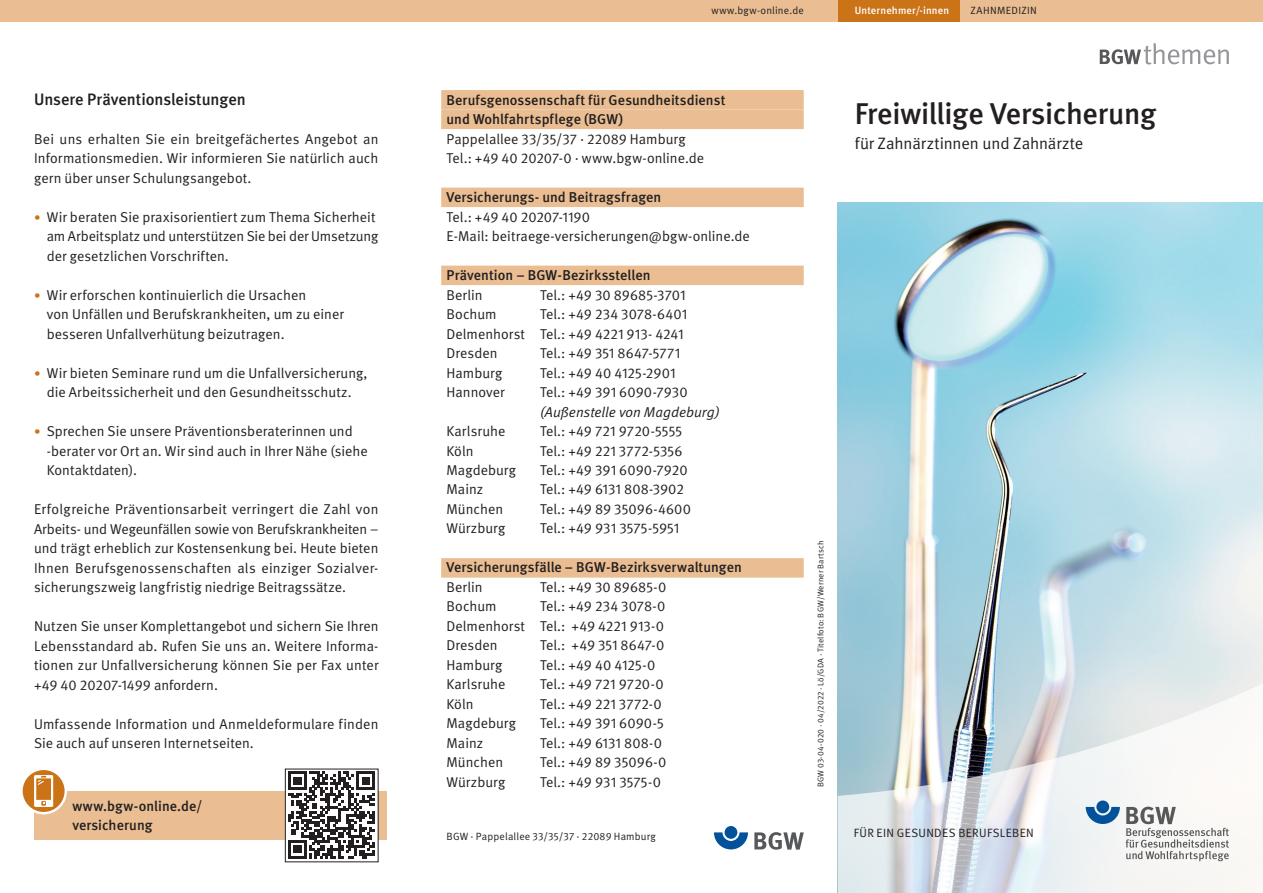
<style>
.page{position:relative;width:1263px;height:893px;background:#fff}
.page>*{position:absolute;margin:0;border:0;box-sizing:border-box;transform-origin:0 0}
.t1{font:500 30px "DGUV Meta";letter-spacing:-.015em;color:#231f20}
.t2{font:16.5px "DGUV Meta";letter-spacing:-.005em;color:#231f20}
.t3{font:500 16.5px "DGUV Meta";color:#231f20}
.t4{font:14.25px/19.5px "DGUV Meta";letter-spacing:.005em;color:#231f20}
.t5{font:500 14.25px/19.5px "DGUV Meta";letter-spacing:.005em;color:#231f20}
.t6{font:italic 14.25px "DGUV Meta";color:#231f20}
.t7{font:12px "DGUV Meta";letter-spacing:.025em;color:#231f20}
.t8{font:10.5px "DGUV Meta";letter-spacing:.02em;color:#231f20}
.t9{font:500 10.5px "DGUV Meta";letter-spacing:.015em;color:#fff}
.t10{font:8.25px "DGUV Meta";letter-spacing:.025em;color:#231f20}
.s1{font-size:12.75px;color:#cb7317}
</style>
<div class="page">
<img style="left:838px;top:202px;width:425px;height:475px">
<svg style="left:838px;top:677px;width:425px;height:216px"></svg>
<div style="left:441px;top:90px;width:363px;height:20px;background:#eabe92"></div>
<div style="left:441px;top:110px;width:363px;height:19px;background:#eabe92"></div>
<div style="left:441px;top:188px;width:363px;height:19px;background:#eabe92"></div>
<div style="left:441px;top:266px;width:363px;height:19px;background:#eabe92"></div>
<div style="left:441px;top:558px;width:363px;height:20px;background:#eabe92"></div>
<div style="left:34px;top:791px;width:353px;height:49px;background:#eabe92"></div>
<svg style="left:287px;top:771px;width:89px;height:88px"></svg>
<svg style="left:288px;top:772px;width:87px;height:86px"></svg>
<svg style="left:20px;top:768px;width:47px;height:46px"></svg>
<div style="left:23px;top:770px;width:42px;height:42px;background:#cb7317;border-radius:50%"></div>
<svg style="left:34px;top:775px;width:19px;height:32px"></svg>
<svg style="left:1086px;top:807px;width:34px;height:17px"></svg>
<div style="left:1096px;top:800px;width:13px;height:13px;background:#01519b;border-radius:50%"></div>
<svg style="left:1126px;top:807px;width:103px;height:54px"></svg>
<div style="left:838px;top:0;width:425px;height:21px;background:#eabe92"></div>
<div style="left:838px;top:0;width:122px;height:21px;background:#cb7317"></div>
<div style="left:400px;top:0;width:438px;height:21px;background:#eabe92"></div>
<svg style="left:714px;top:832px;width:34px;height:17px"></svg>
<div style="left:724px;top:826px;width:13px;height:13px;background:#01519b;border-radius:50%"></div>
<svg style="left:754px;top:832px;width:50px;height:18px"></svg>
<div style="left:0;top:0;width:425px;height:21px;background:#eabe92"></div>
<svg style="left:1100px;top:43px;width:129px;height:21px"></svg>
<p class="t3" style="left:34px;top:89px;width:213px">Unsere Präventionsleistungen</p>
<p class="t4" style="left:34px;top:129px;width:346px;text-align:justify">Bei uns erhalten Sie ein breitgefächertes Angebot an Informationsmedien. Wir informieren Sie natürlich auch gern über unser Schulungsangebot.</p>
<p class="t4" style="left:47px;top:207px;width:333px;text-indent:-13px"><span class="s1">•</span> Wir beraten Sie praxisorientiert zum Thema Sicherheit am Arbeitsplatz und unterstützen Sie bei der Umsetzung der gesetzlichen Vorschriften.</p>
<p class="t4" style="left:47px;top:285px;width:299px;text-indent:-13px"><span class="s1">•</span> Wir erforschen kontinuierlich die Ursachen<br>von Unfällen und Berufskrankheiten, um zu einer besseren Unfallverhütung beizutragen.</p>
<p class="t4" style="left:34px;top:363px;width:335px;text-align:center"><span class="s1">•</span> Wir bieten Seminare rund um die Unfallversicherung, die Arbeitssicherheit und den Gesundheitsschutz.</p>
<p class="t4" style="left:47px;top:422px;width:323px;text-indent:-13px"><span class="s1">•</span> Sprechen Sie unsere Präventionsberaterinnen und -berater vor Ort an. Wir sind auch in Ihrer Nähe (siehe<br>Kontaktdaten).</p>
<p class="t4" style="left:34px;top:500px;width:346px;text-align:justify">Erfolgreiche Präventionsarbeit verringert die Zahl von Arbeits- und Wegeunfällen sowie von Berufskrankheiten – und trägt erheblich zur Kostensenkung bei. Heute bieten Ihnen Berufsgenossenschaften als einziger Sozialver&shy;sicherungszweig langfristig niedrige Beitragssätze.</p>
<p class="t4" style="left:34px;top:617px;width:346px;text-align:justify">Nutzen Sie unser Komplettangebot und sichern Sie Ihren Lebensstandard ab. Rufen Sie uns an. Weitere Informa&shy;tionen zur Unfallversicherung können Sie per Fax unter +49 40 20207-1499 anfordern.</p>
<p class="t4" style="left:34px;top:714px;width:346px">Umfassende Information und Anmeldeformulare finden<br>Sie auch auf unseren Internetseiten.</p>
<p class="t5" style="left:72px;top:796px;width:132px">www.bgw-online.de/ versicherung</p>
<p class="t8" style="left:711px;top:5px;width:94px">www.bgw-online.de</p>
<p class="t9" style="left:855px;top:5px;width:96px">Unternehmer/-innen</p>
<p class="t8" style="left:971px;top:5px;width:68px">ZAHNMEDIZIN</p>
<p class="t5" style="left:446px;top:90px;width:280px">Berufsgenossenschaft für Gesundheitsdienst und Wohlfahrtspflege (BGW)</p>
<p class="t4" style="left:446px;top:129px;width:259px">Pappelallee 33/35/37 · 22089 Hamburg<br>Tel.: +49 40 20207-0 · www.bgw-online.de</p>
<p class="t5" style="left:446px;top:188px;width:216px">Versicherungs- und Beitragsfragen</p>
<p class="t4" style="left:446px;top:207px;width:305px">Tel.: +49 40 20207-1190<br>E-Mail: beitraege-versicherungen@bgw-online.de</p>
<p class="t5" style="left:446px;top:266px;width:205px">Prävention – BGW-Bezirksstellen</p>
<p class="t4" style="left:446px;top:285px;width:38px">Berlin</p>
<p class="t4" style="left:540px;top:285px;width:147px">Tel.: +49 30 89685-3701</p>
<p class="t4" style="left:446px;top:305px;width:52px">Bochum</p>
<p class="t4" style="left:446px;top:305px;width:242px;text-indent:94px">Tel.: +49 234 3078-6401<br>Delmenhorst Tel.: +49 4221 913- 4241<br>Dresden</p>
<p class="t4" style="left:540px;top:344px;width:142px">Tel.: +49 351 8647-5771</p>
<p class="t4" style="left:446px;top:363px;width:57px">Hamburg</p>
<p class="t4" style="left:540px;top:363px;width:137px">Tel.: +49 40 4125-2901</p>
<p class="t4" style="left:446px;top:383px;width:60px">Hannover</p>
<p class="t4" style="left:540px;top:383px;width:149px">Tel.: +49 391 6090-7930</p>
<p class="t6" style="left:540px;top:403px;width:181px">(Außenstelle von Magdeburg)</p>
<p class="t4" style="left:446px;top:422px;width:60px">Karlsruhe</p>
<p class="t4" style="left:540px;top:422px;width:144px">Tel.: +49 721 9720-5555</p>
<p class="t4" style="left:446px;top:441px;width:29px">Köln</p>
<p class="t4" style="left:540px;top:441px;width:144px">Tel.: +49 221 3772-5356</p>
<p class="t4" style="left:446px;top:461px;width:71px">Magdeburg</p>
<p class="t4" style="left:540px;top:461px;width:149px">Tel.: +49 391 6090-7920</p>
<p class="t4" style="left:446px;top:480px;width:38px">Mainz</p>
<p class="t4" style="left:540px;top:480px;width:145px">Tel.: +49 6131 808-3902</p>
<p class="t4" style="left:446px;top:500px;width:58px">München</p>
<p class="t4" style="left:540px;top:500px;width:152px">Tel.: +49 89 35096-4600</p>
<p class="t4" style="left:446px;top:519px;width:60px">Würzburg</p>
<p class="t4" style="left:540px;top:519px;width:141px">Tel.: +49 931 3575-5951</p>
<p class="t5" style="left:446px;top:558px;width:297px">Versicherungsfälle – BGW-Bezirksverwaltungen</p>
<p class="t4" style="left:446px;top:578px;width:38px">Berlin</p>
<p class="t4" style="left:540px;top:578px;width:128px">Tel.: +49 30 89685-0</p>
<p class="t4" style="left:446px;top:597px;width:52px">Bochum</p>
<p class="t4" style="left:446px;top:597px;width:220px;text-align:justify;text-indent:94px">Tel.: +49 234 3078-0<br>Delmenhorst Tel.: +49 4221 913-0<br>Dresden</p>
<p class="t4" style="left:540px;top:636px;width:126px">Tel.: +49 351 8647-0</p>
<p class="t4" style="left:446px;top:656px;width:57px">Hamburg</p>
<p class="t4" style="left:540px;top:656px;width:117px">Tel.: +49 40 4125-0</p>
<p class="t4" style="left:446px;top:675px;width:60px">Karlsruhe</p>
<p class="t4" style="left:540px;top:675px;width:125px">Tel.: +49 721 9720-0</p>
<p class="t4" style="left:446px;top:695px;width:29px">Köln</p>
<p class="t4" style="left:540px;top:695px;width:123px">Tel.: +49 221 3772-0</p>
<p class="t4" style="left:446px;top:714px;width:71px">Magdeburg</p>
<p class="t4" style="left:540px;top:714px;width:125px">Tel.: +49 391 6090-5</p>
<p class="t4" style="left:446px;top:734px;width:38px">Mainz</p>
<p class="t4" style="left:540px;top:734px;width:123px">Tel.: +49 6131 808-0</p>
<p class="t4" style="left:446px;top:753px;width:58px">München</p>
<p class="t4" style="left:540px;top:753px;width:128px">Tel.: +49 89 35096-0</p>
<p class="t4" style="left:446px;top:773px;width:60px">Würzburg</p>
<p class="t4" style="left:540px;top:773px;width:122px">Tel.: +49 931 3575-0</p>
<h1 class="t1" style="left:855px;top:96px;width:303px">Freiwillige Versicherung</h1>
<p class="t2" style="left:855px;top:134px;width:230px">für Zahnärztinnen und Zahnärzte</p>
<p class="t10" style="left:816px;top:787px;width:248px;rotate:-90deg">BGW 03-04-020 · 04/2022 · Lö/GDA · Titelfoto: BGW/Werner Bartsch</p>
<p class="t8" style="left:446px;top:830px;width:211px">BGW · Pappelallee 33/35/37 · 22089 Hamburg</p>
<p class="t7" style="left:854px;top:825px;width:182px">FÜR EIN GESUNDES BERUFSLEBEN</p>
</div>
